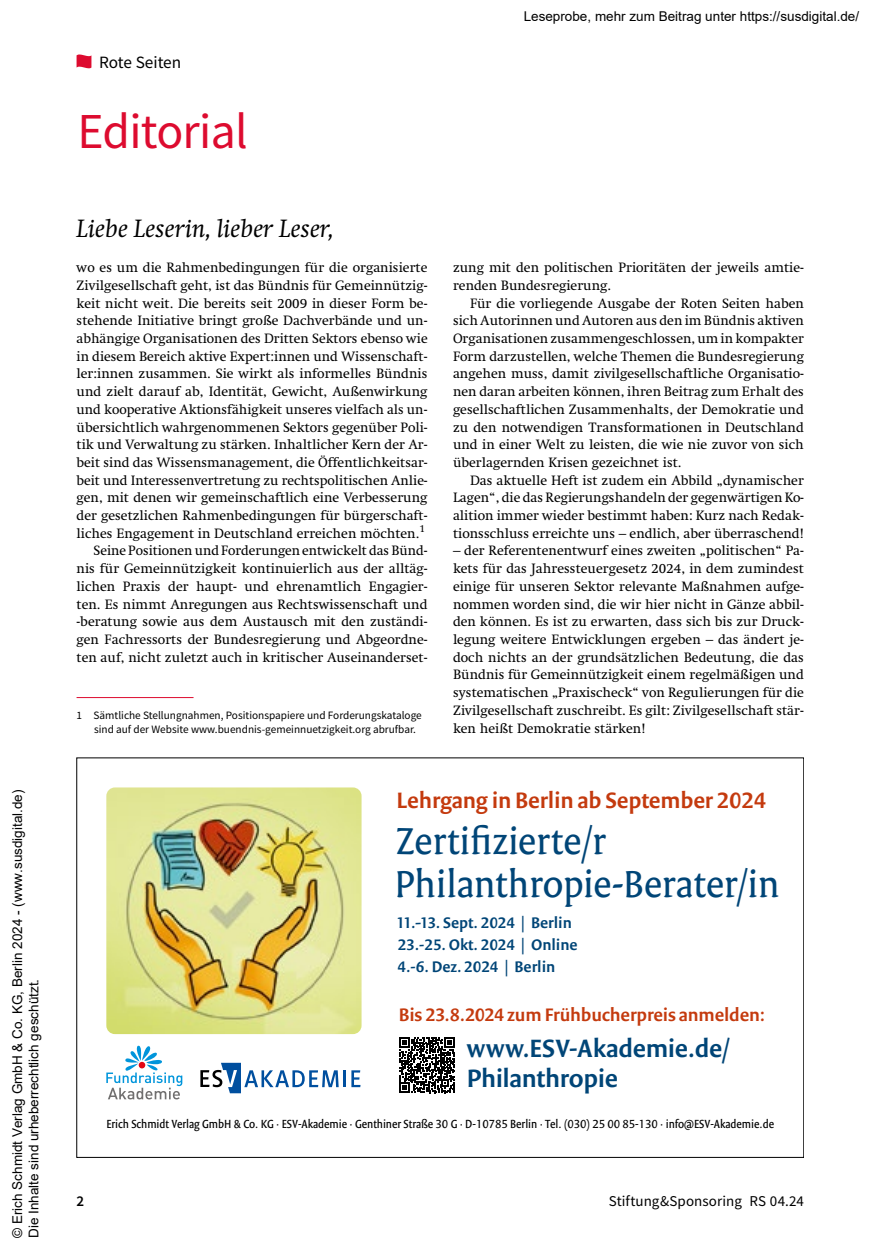
<style>
.page{position:relative;width:872px;height:1255px;background:#fff}
.page>*{position:absolute;margin:0;border:0;box-sizing:border-box;transform-origin:0 0}
.t1{font:50.25px "Source Sans Pro";letter-spacing:-.015em;color:#dd0b2f}
.t2{font:40.5px/43.5px "Versa Pro";letter-spacing:-.005em;color:#004577}
.t3{font:600 27px/30px "Versa Sans Pro";letter-spacing:-.01em;color:#004577}
.t4{font:italic 25.5px "Swift LT Pro";color:#000}
.t5{font:600 24px "Versa Sans Pro";letter-spacing:-.005em;color:#c43a0e}
.t6{font:600 19.5px "Versa Sans Pro";letter-spacing:-.005em;color:#c43a0e}
.t7{font:17.25px "Source Sans Pro";letter-spacing:-.005em;color:#000}
.t8{font:600 16.5px/21.9px "Versa Sans Pro";color:#004577}
.t9{font:15px "Source Sans Pro";letter-spacing:.005em;color:#000}
.t10{font:600 15px "Source Sans Pro";color:#000}
.t11{font:13.8px/17.7px "Swift LT Pro";color:#000;text-align:justify}
.t12{font:13.5px/16.2px "Arial";color:#000}
.t13{font:12.75px "Versa Sans Con Pro";color:#000}
.t14{font:11.25px/13.8px "Source Sans Pro";color:#000}
</style>
<div class="page">
<svg style="left:77px;top:54px;width:14px;height:14px"></svg>
<hr style="left:77px;top:697px;width:116px;height:1px;background:#dd0b2f">
<img style="left:106px;top:787px;width:255px;height:247px">
<svg style="left:399px;top:1037px;width:56px;height:56px"></svg>
<svg style="left:351px;top:1070px;width:9px;height:17px"></svg>
<hr style="left:343px;top:1070px;width:3px;height:17px;background:#004f9f">
<svg style="left:200px;top:1062px;width:139px;height:31px"></svg>
<svg style="left:106px;top:1045px;width:76px;height:54px"></svg>
<p class="t12" style="left:9px;top:1237px;width:450px;rotate:-90deg">© Erich Schmidt Verlag GmbH &amp; Co. KG, Berlin 2024 - (www.susdigital.de)<br>Die Inhalte sind urheberrechtlich geschützt.</p>
<p class="t7" style="left:99px;top:51px;width:84px">Rote Seiten</p>
<h1 class="t1" style="left:77px;top:99px;width:172px">Editorial</h1>
<p class="t12" style="left:523px;top:8px;width:337px">Leseprobe, mehr zum Beitrag unter https://susdigital.de/</p>
<h3 class="t4" style="left:76px;top:213px;width:259px">Liebe Leserin, lieber Leser,</h3>
<p class="t11" style="left:77px;top:258px;width:353px;text-align:right">wo es um die Rahmenbedingungen für die organisierte Zivilgesellschaft geht, ist das Bündnis für Gemeinnützig&shy;keit nicht weit. Die bereits seit 2009 in dieser Form be&shy;stehende Initiative bringt große Dachverbände und un&shy;abhängige Organisationen des Dritten Sektors ebenso wie in diesem Bereich aktive Expert:innen und Wissenschaft&shy;ler:innen zusammen. Sie wirkt als informelles Bündnis und zielt darauf ab, Identität, Gewicht, Außenwirkung und kooperative Aktionsfähigkeit unseres vielfach als un&shy;übersichtlich wahrgenommenen Sektors gegenüber Poli&shy;tik und Verwaltung zu stärken. Inhaltlicher Kern der Ar&shy;beit sind das Wissensmanagement, die Öffentlichkeitsar&shy;beit und Interessenvertretung zu rechtspolitischen Anlie&shy;gen, mit denen wir gemeinschaftlich eine Verbesserung der gesetzlichen Rahmenbedingungen für bürgerschaft&shy;liches Engagement in Deutschland erreichen möchten.<sup>1<br></sup>Seine Positionen und Forderungen entwickelt das Bünd&shy;nis für Gemeinnützigkeit kontinuierlich aus der alltäg&shy;lichen Praxis der haupt- und ehrenamtlich Engagier&shy;ten. Es nimmt Anregungen aus Rechtswissenschaft und -beratung sowie aus dem Austausch mit den zuständi&shy;gen Fachressorts der Bundesregierung und Abgeordne&shy;ten auf, nicht zuletzt auch in kritischer Auseinanderset-</p>
<p class="t14" style="left:94px;top:708px;width:329px;text-indent:-18px">1 Sämtliche Stellungnahmen, Positionspapiere und Forderungskataloge sind auf der Website www.buendnis-gemeinnuetzigkeit.org abrufbar.</p>
<p class="t11" style="left:453px;top:258px;width:352px">zung mit den politischen Prioritäten der jeweils amtie&shy;renden Bundesregierung.</p>
<p class="t11" style="left:453px;top:294px;width:352px;text-indent:17px">Für die vorliegende Ausgabe der Roten Seiten haben sich Autorinnen und Autoren aus den im Bündnis aktiven Organisationen zusammengeschlossen, um in kompakter Form darzustellen, welche Themen die Bundesregierung angehen muss, damit zivilgesellschaftliche Organisatio&shy;nen daran arbeiten können, ihren Beitrag zum Erhalt des gesellschaftlichen Zusammenhalts, der Demokratie und zu den notwendigen Transformationen in Deutschland und in einer Welt zu leisten, die wie nie zuvor von sich überlagernden Krisen gezeichnet ist.</p>
<p class="t11" style="left:453px;top:471px;width:352px;text-indent:17px">Das aktuelle Heft ist zudem ein Abbild „dynamischer Lagen“, die das Regierungshandeln der gegenwärtigen Ko&shy;alition immer wieder bestimmt haben: Kurz nach Redak&shy;tionsschluss erreichte uns – endlich, aber überraschend!</p>
<p class="t11" style="left:453px;top:542px;width:352px">– der Referentenentwurf eines zweiten „politischen“ Pa&shy;kets für das Jahressteuergesetz 2024, in dem zumindest einige für unseren Sektor relevante Maßnahmen aufge&shy;nommen worden sind, die wir hier nicht in Gänze abbil&shy;den können. Es ist zu erwarten, dass sich bis zur Druck&shy;legung weitere Entwicklungen ergeben – das ändert je&shy;doch nichts an der grundsätzlichen Bedeutung, die das Bündnis für Gemeinnützigkeit einem regelmäßigen und systematischen „Praxischeck“ von Regulierungen für die Zivilgesellschaft zuschreibt. Es gilt: Zivilgesellschaft stär&shy;ken heißt Demokratie stärken!</p>
<h3 class="t5" style="left:396px;top:786px;width:371px">Lehrgang in Berlin ab September 2024</h3>
<h2 class="t2" style="left:394px;top:818px;width:386px">Zertifizierte/r<br>Philanthropie-Berater/in</h2>
<p class="t8" style="left:396px;top:911px;width:182px">11.-13. Sept. 2024 | Berlin<br>23.-25. Okt. 2024 | Online<br>4.-6. Dez. 2024 | Berlin</p>
<h3 class="t6" style="left:399px;top:1002px;width:368px">Bis 23.8.2024 zum Frühbucherpreis anmelden:</h3>
<h3 class="t3" style="left:467px;top:1033px;width:265px">www.ESV-Akademie.de/<br>Philanthropie</h3>
<p class="t13" style="left:106px;top:1116px;width:669px">Erich Schmidt Verlag GmbH &amp; Co. KG · ESV-Akademie · Genthiner Straße 30 G · D-10785 Berlin · Tel. (030) 25 00 85-130 · info@ESV-Akademie.de</p>
<p class="t10" style="left:77px;top:1190px;width:9px">2</p>
<p class="t9" style="left:609px;top:1190px;width:197px">Stiftung&amp;Sponsoring RS 04.24</p>
</div>
